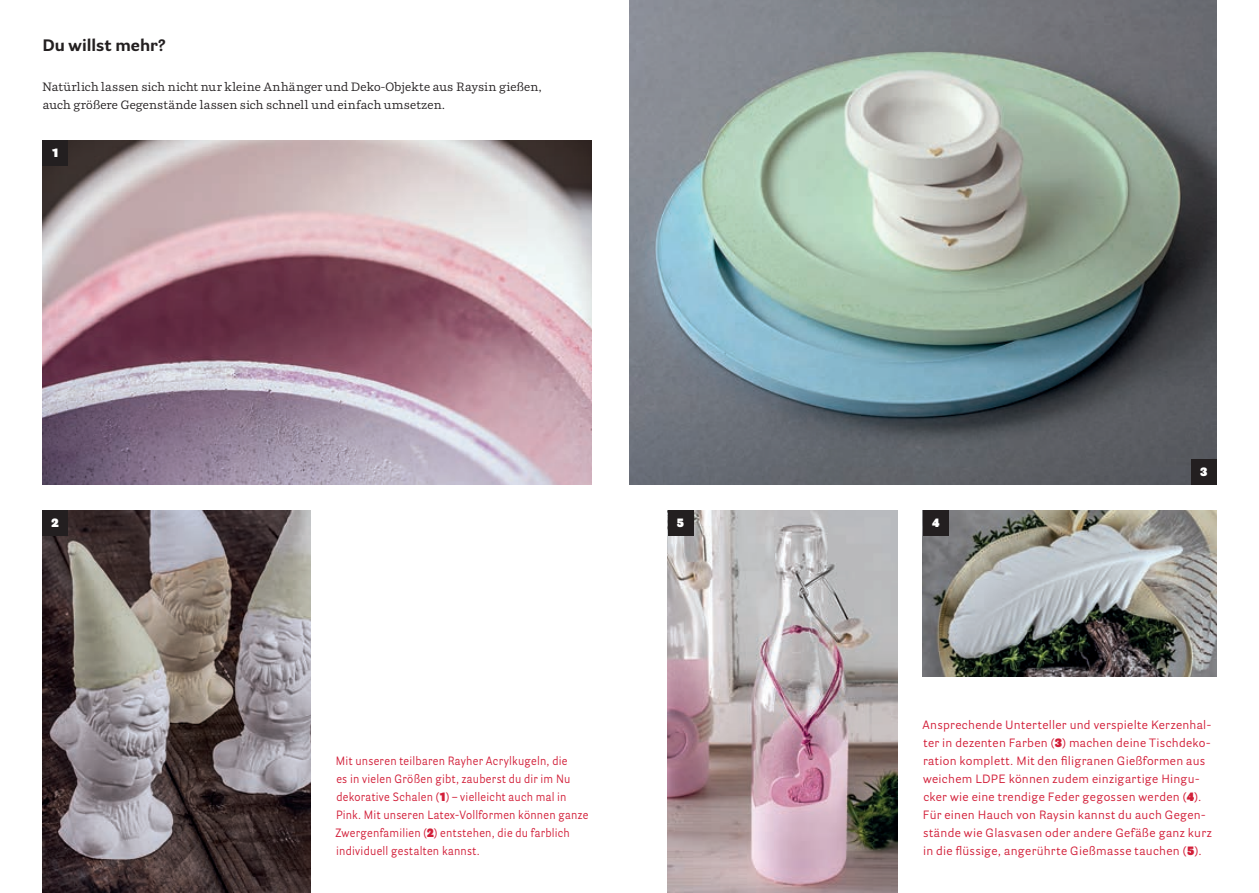
<style>
.page{position:relative;width:1259px;height:893px;background:#fff}
.page>*{position:absolute;margin:0;border:0;box-sizing:border-box;transform-origin:0 0}
.t1{font:700 16.5px "Parry Grotesque Pro";color:#231f20}
.t2{font:12px/18px "Parry Grotesque Pro";letter-spacing:.025em;color:#d21e38}
.t3{font:12px/18px "Parry Grotesque Pro";letter-spacing:.025em;color:#d21e38;scale:.92 1}
.t4{font:12px/18px "Parry Pro";letter-spacing:.01em;color:#231f20}
.t5{font:900 12px "Parry Grotesque Pro";color:#fff}
.s1{font-weight:900}
</style>
<div class="page">
<img style="left:43px;top:140px;width:548px;height:345px">
<img style="left:43px;top:510px;width:267px;height:383px">
<img style="left:668px;top:510px;width:229px;height:383px">
<img style="left:923px;top:510px;width:293px;height:166px">
<img style="left:629px;top:0;width:587px;height:485px">
<div style="left:43px;top:140px;width:25px;height:26px;background:#231f20"></div>
<div style="left:1191px;top:459px;width:25px;height:26px;background:#231f20"></div>
<div style="left:668px;top:510px;width:25px;height:26px;background:#231f20"></div>
<div style="left:923px;top:510px;width:25px;height:26px;background:#231f20"></div>
<div style="left:43px;top:510px;width:25px;height:26px;background:#231f20"></div>
<h1 class="t1" style="left:42px;top:33px;width:125px">Du willst mehr?</h1>
<p class="t4" style="left:42px;top:78px;width:501px">Natürlich lassen sich nicht nur kleine Anhänger und Deko-Objekte aus Raysin gießen, auch größere Gegenstände lassen sich schnell und einfach umsetzen.</p>
<p class="t5" style="left:52px;top:144px;width:8px">1</p>
<p class="t5" style="left:52px;top:514px;width:9px">2</p>
<p class="t5" style="left:677px;top:514px;width:9px">5</p>
<p class="t5" style="left:932px;top:514px;width:9px">4</p>
<p class="t5" style="left:1200px;top:463px;width:9px">3</p>
<p class="t3" style="left:335px;top:751px;width:276px">Mit unseren teilbaren Rayher Acrylkugeln, die<br>es in vielen Größen gibt, zauberst du dir im Nu dekorative Schalen (<span class="s1">1</span>) – vielleicht auch mal in Pink. Mit unseren Latex-Vollformen können ganze Zwergenfamilien (<span class="s1">2</span>) entstehen, die du farblich individuell gestalten kannst.</p>
<p class="t2" style="left:922px;top:715px;width:291px">Ansprechende Unterteller und verspielte Kerzenhal&shy;ter in dezenten Farben (<span class="s1">3</span>) machen deine Tischdeko&shy;ration komplett. Mit den filigranen Gießformen aus weichem LDPE können zudem einzigartige Hingu&shy;cker wie eine trendige Feder gegossen werden (<span class="s1">4</span>).<br>Für einen Hauch von Raysin kannst du auch Gegen&shy;stände wie Glasvasen oder andere Gefäße ganz kurz in die flüssige, angerührte Gießmasse tauchen (<span class="s1">5</span>).</p>
</div>
